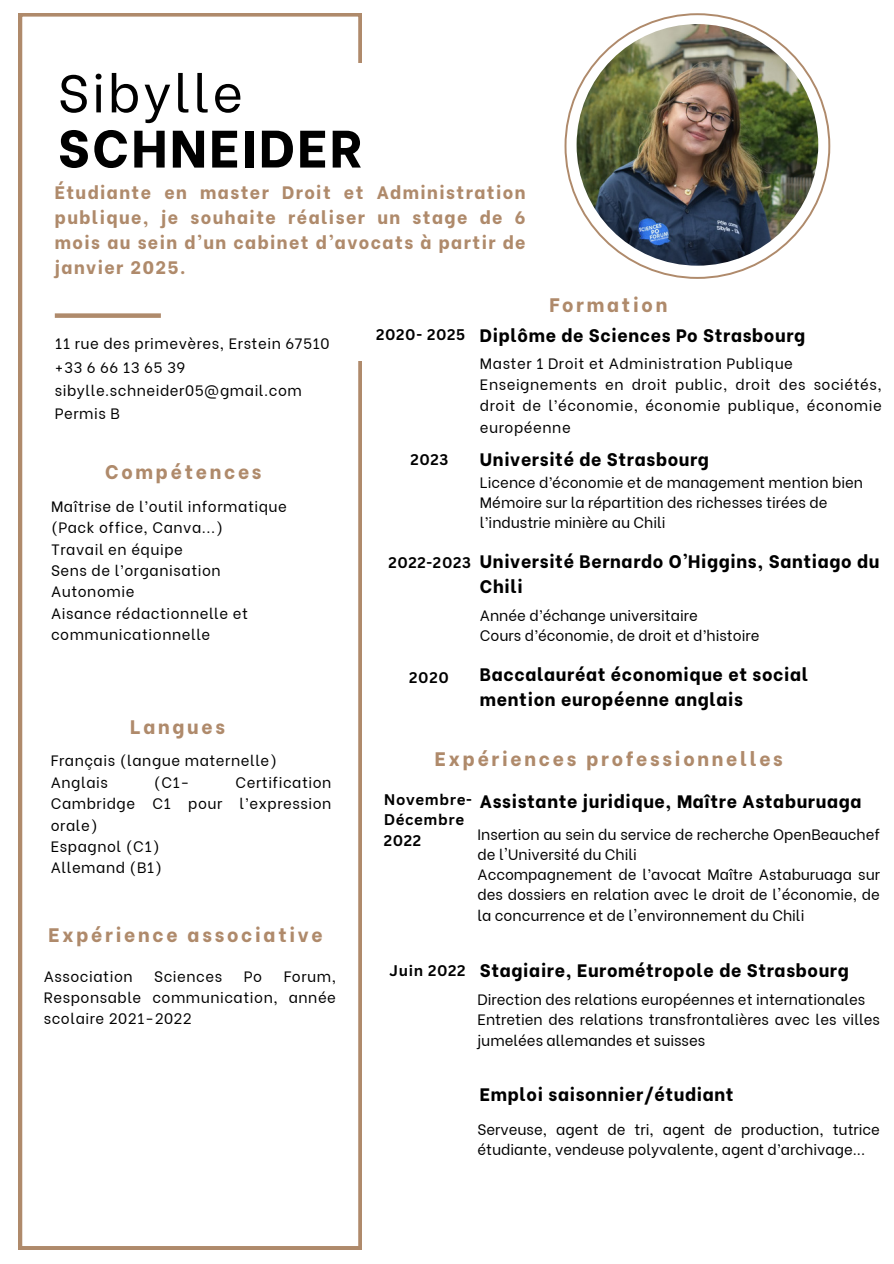
<style>
.page{position:relative;width:894px;height:1264px;background:#fff}
.page>*{position:absolute;margin:0;border:0;box-sizing:border-box;transform-origin:0 0}
.t1{font:800 52.65px/55.2px "Be Vietnam";letter-spacing:.05em;color:#000}
.t2{font:800 19.5px "Be Vietnam";letter-spacing:.14em;color:#af8a6b}
.t3{font:800 18px/24.8px "Be Vietnam";letter-spacing:.035em;color:#000}
.t4{font:800 18px/24.8px "Be Vietnam";letter-spacing:.08em;color:#af8a6b;text-align:justify}
.t5{font:15px/21.3px "Be Vietnam";color:#000;text-align:justify}
.t6{font:15px/21.3px "Be Vietnam";letter-spacing:.035em;color:#000}
.t7{font:700 15px/20.2px "Canva Sans";letter-spacing:.045em;color:#000}
.s1{font-weight:400}
</style>
<div class="page">
<svg style="left:19px;top:13px;width:342px;height:1235px"></svg>
<div style="left:354px;top:63px;width:42px;height:298px;background:#fff"></div>
<div style="left:55px;top:313px;width:106px;height:5px;background:#af8a6b"></div>
<img style="left:564px;top:13px;width:266px;height:266px">
<p class="t1" style="left:58px;top:60px;width:305px"><span class="s1">Sibylle<br></span>SCHNEIDER</p>
<p class="t4" style="left:55px;top:178px;width:472px">Étudiante en master Droit et Administration publique, je souhaite réaliser un stage de 6 mois au sein d’un cabinet d’avocats à partir de janvier 2025.</p>
<p class="t2" style="left:549px;top:289px;width:119px">Formation</p>
<h2 class="t6" style="left:55px;top:331px;width:276px">11 rue des primevères, Erstein 67510</h2>
<p class="t5" style="left:55px;top:355px;width:132px">+33 6 66 13 65 39</p>
<p class="t6" style="left:55px;top:378px;width:248px">sibylle.schneider05@gmail.com</p>
<p class="t5" style="left:55px;top:401px;width:66px">Permis B</p>
<p class="t2" style="left:105px;top:455px;width:158px">Compétences</p>
<p class="t6" style="left:51px;top:494px;width:237px">Maîtrise de l’outil informatique (Pack office, Canva...)</p>
<p class="t6" style="left:51px;top:537px;width:133px">Travail en équipe</p>
<p class="t6" style="left:51px;top:558px;width:171px">Sens de l’organisation</p>
<p class="t6" style="left:51px;top:579px;width:85px">Autonomie</p>
<h2 class="t6" style="left:51px;top:601px;width:198px">Aisance rédactionnelle et communicationnelle</h2>
<p class="t2" style="left:130px;top:710px;width:96px">Langues</p>
<p class="t6" style="left:51px;top:748px;width:228px">Français (langue maternelle)</p>
<p class="t6" style="left:51px;top:770px;width:59px">Anglais</p>
<p class="t5" style="left:154px;top:770px;width:37px">(C1-</p>
<p class="t5" style="left:51px;top:770px;width:282px;text-indent:185px">Certification Cambridge C1 pour l’expression orale)</p>
<p class="t6" style="left:51px;top:834px;width:110px">Espagnol (C1)</p>
<p class="t6" style="left:51px;top:855px;width:113px">Allemand (B1)</p>
<p class="t2" style="left:49px;top:918px;width:275px">Expérience associative</p>
<h3 class="t6" style="left:44px;top:963px;width:90px">Association</h3>
<h3 class="t6" style="left:154px;top:963px;width:69px">Sciences</h3>
<h3 class="t5" style="left:244px;top:963px;width:20px">Po</h3>
<h3 class="t5" style="left:44px;top:963px;width:294px;text-indent:240px">Forum, Responsable communication, année scolaire 2021-2022</h3>
<p class="t7" style="left:376px;top:324px;width:90px">2020- 2025</p>
<p class="t3" style="left:480px;top:321px;width:327px">Diplôme de Sciences Po Strasbourg</p>
<h2 class="t6" style="left:480px;top:351px;width:314px">Master 1 Droit et Administration Publique</h2>
<p class="t5" style="left:480px;top:372px;width:403px">Enseignements en droit public, droit des sociétés, droit de l’économie, économie publique, économie européenne</p>
<p class="t3" style="left:480px;top:445px;width:230px">Université de Strasbourg</p>
<h2 class="t5" style="left:480px;top:470px;width:384px">Licence d’économie et de management mention bien</h2>
<h2 class="t5" style="left:480px;top:490px;width:349px;line-height:20.2px">Mémoire sur la répartition des richesses tirées de l’industrie minière au Chili</h2>
<h3 class="t7" style="left:410px;top:449px;width:39px">2023</h3>
<p class="t7" style="left:388px;top:552px;width:84px">2022-2023</p>
<p class="t3" style="left:480px;top:547px;width:401px">Université Bernardo O’Higgins, Santiago du<br>Chili</p>
<p class="t5" style="left:480px;top:603px;width:219px">Année d’échange universitaire</p>
<p class="t5" style="left:480px;top:624px;width:281px">Cours d’économie, de droit et d’histoire</p>
<p class="t7" style="left:409px;top:667px;width:41px">2020</p>
<p class="t3" style="left:480px;top:660px;width:330px">Baccalauréat économique et social mention européenne anglais</p>
<p class="t2" style="left:435px;top:742px;width:349px">Expériences professionnelles</p>
<p class="t7" style="left:383px;top:789px;width:90px">Novembre-<br>Décembre<br>2022</p>
<h3 class="t3" style="left:480px;top:787px;width:383px">Assistante juridique, Maître Astaburuaga</h3>
<p class="t5" style="left:477px;top:822px;width:404px;line-height:20.2px">Insertion au sein du service de recherche OpenBeauchef de l'Université du Chili</p>
<p class="t5" style="left:477px;top:863px;width:404px;line-height:20.2px">Accompagnement de l’avocat Maître Astaburuaga sur des dossiers en relation avec le droit de l'économie, de la concurrence et de l'environnement du Chili</p>
<p class="t7" style="left:389px;top:959px;width:78px">Juin 2022</p>
<p class="t3" style="left:480px;top:956px;width:370px">Stagiaire, Eurométropole de Strasbourg</p>
<h3 class="t5" style="left:477px;top:987px;width:389px">Direction des relations européennes et internationales</h3>
<h2 class="t5" style="left:477px;top:1008px;width:404px;line-height:20.2px">Entretien des relations transfrontalières avec les villes jumelées allemandes et suisses</h2>
<p class="t3" style="left:480px;top:1080px;width:255px">Emploi saisonnier/étudiant</p>
<p class="t5" style="left:477px;top:1117px;width:404px;line-height:20.2px">Serveuse, agent de tri, agent de production, tutrice étudiante, vendeuse polyvalente, agent d’archivage...</p>
</div>
